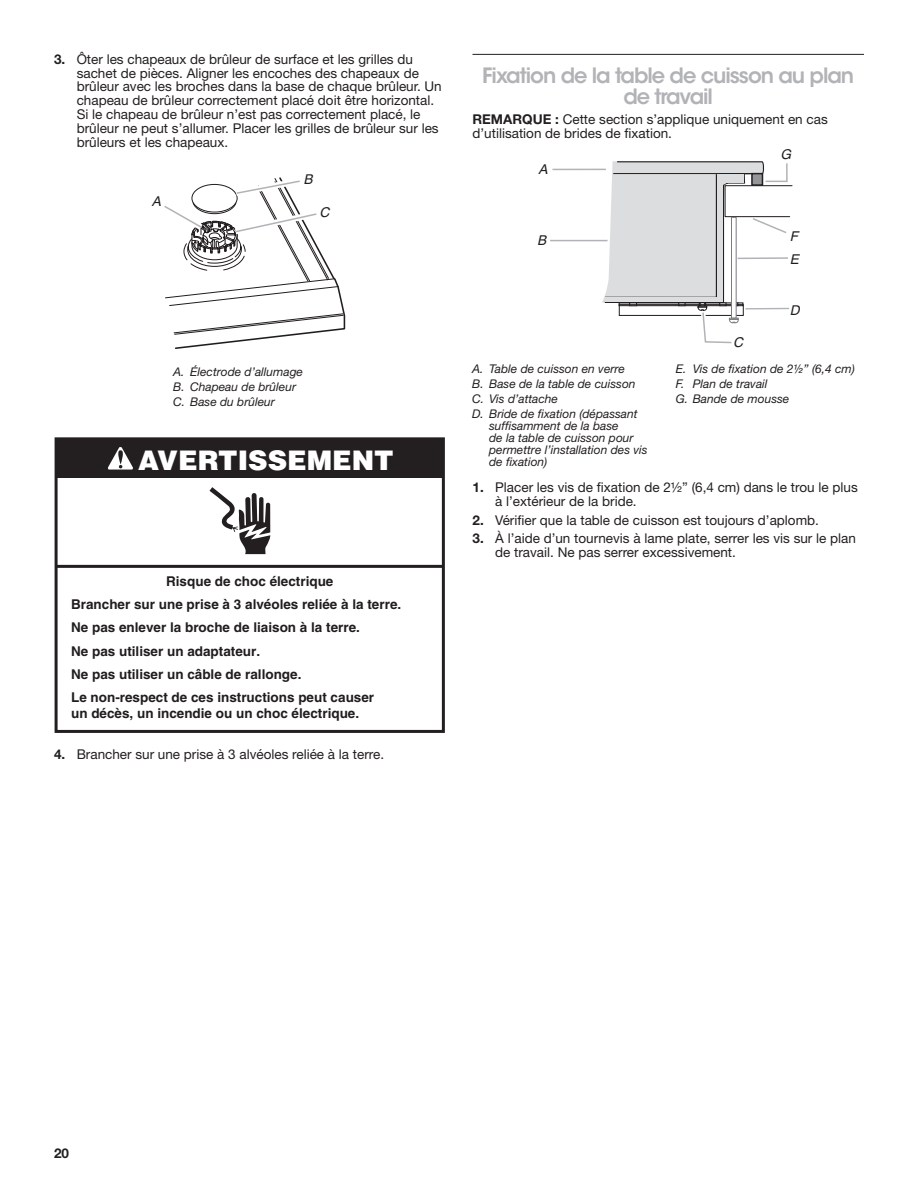
<style>
.page{position:relative;width:918px;height:1188px;background:#fff}
.page>*{position:absolute;margin:0;border:0;box-sizing:border-box;transform-origin:0 0}
.t1{font:900 27px "Helvetica";color:#fff}
.Heading_2{font:600 21px/21px "ITC Avant Garde Std";letter-spacing:-.05em;color:#b2b3b7;text-align:center}
.Body{font:13.5px/13.8px "Helvetica Neue LT Std";color:#231f20}
.t2{font:700 13.5px/23.2px "Helvetica";color:#211d1e}
.t3{font:italic 13.5px "Helvetica";color:#211d1e}
.t4{font:700 13.5px "Helvetica Neue LT Std";color:#231f20}
.t5{font:italic 12px/15px "Helvetica Neue";color:#231f20}
.s1{font-weight:700}
</style>
<div class="page">
<hr style="left:472px;top:54px;width:392px;height:1px;background:#231f20">
<svg style="left:164px;top:177px;width:182px;height:172px"></svg>
<hr style="left:56px;top:565px;width:387px;height:3px;background:#231f20">
<div style="left:56px;top:439px;width:387px;height:39px;background:#231f20"></div>
<svg style="left:108px;top:447px;width:25px;height:23px"></svg>
<div style="left:55px;top:437px;width:390px;height:296px;border:3px solid #231f20"></div>
<svg style="left:210px;top:487px;width:60px;height:67px"></svg>
<hr style="left:550px;top:240px;width:58px;height:1px;background:#b2b3b7">
<svg style="left:551px;top:161px;width:242px;height:183px"></svg>
<p class="Body" style="left:77px;top:52px;width:367px;text-indent:-23px"><span class="s1">3.</span> Ôter les chapeaux de brûleur de surface et les grilles du sachet de pièces. Aligner les encoches des chapeaux de brûleur avec les broches dans la base de chaque brûleur. Un chapeau de brûleur correctement placé doit être horizontal.<br>Si le chapeau de brûleur n’est pas correctement placé, le brûleur ne peut s’allumer. Placer les grilles de brûleur sur les brûleurs et les chapeaux.</p>
<p class="t3" style="left:152px;top:193px;width:14px">A</p>
<p class="t3" style="left:304px;top:171px;width:14px">B</p>
<p class="t3" style="left:319px;top:204px;width:15px">C</p>
<p class="t5" style="left:173px;top:364px;width:131px">A. Électrode d’allumage<br>B. Chapeau de brûleur<br>C. Base du brûleur</p>
<p class="t1" style="left:138px;top:442px;width:257px">AVERTISSEMENT</p>
<p class="t2" style="left:71px;top:569px;width:332px;text-indent:95px">Risque de choc électrique<br>Brancher sur une prise à 3 alvéoles reliée à la terre.<br>Ne pas enlever la broche de liaison à la terre.<br>Ne pas utiliser un adaptateur.<br>Ne pas utiliser un câble de rallonge.<br>Le non-respect de ces instructions peut causer</p>
<p class="t2" style="left:71px;top:701px;width:290px">un décès, un incendie ou un choc électrique.</p>
<p class="Body" style="left:54px;top:747px;width:332px"><span class="s1">4.</span> Brancher sur une prise à 3 alvéoles reliée à la terre.</p>
<h2 class="Heading_2" style="left:482px;top:65px;width:374px">Fixation de la table de cuisson au plan de travail</h2>
<p class="Body" style="left:472px;top:112px;width:357px"><span class="s1">REMARQUE :</span> Cette section s’applique uniquement en cas d’utilisation de brides de fixation.</p>
<p class="t3" style="left:539px;top:161px;width:14px">A</p>
<p class="t3" style="left:537px;top:232px;width:14px">B</p>
<p class="t5" style="left:472px;top:361px;width:167px">A. Table de cuisson en verre<br>B. Base de la table de cuisson<br>C. Vis d’attache<br>D. Bride de fixation (dépassant</p>
<p class="t5" style="left:489px;top:420px;width:160px;line-height:12px">suffisamment de la base<br>de la table de cuisson pour permettre l’installation des vis de fixation)</p>
<p class="t3" style="left:781px;top:146px;width:15px">G</p>
<p class="t3" style="left:790px;top:228px;width:13px">F</p>
<p class="t3" style="left:790px;top:251px;width:14px">E</p>
<p class="t3" style="left:733px;top:334px;width:15px">C</p>
<p class="t3" style="left:790px;top:302px;width:15px">D</p>
<p class="t5" style="left:676px;top:361px;width:181px">E. Vis de fixation de 2½” (6,4 cm)<br>F. Plan de travail<br>G. Bande de mousse</p>
<p class="Body" style="left:495px;top:480px;width:364px;text-indent:-23px"><span class="s1">1.</span> Placer les vis de fixation de 2½” (6,4 cm) dans le trou le plus à l’extérieur de la bride.</p>
<p class="Body" style="left:472px;top:513px;width:348px"><span class="s1">2.</span> Vérifier que la table de cuisson est toujours d’aplomb.</p>
<p class="Body" style="left:495px;top:531px;width:362px;text-indent:-23px"><span class="s1">3.</span> À l’aide d’un tournevis à lame plate, serrer les vis sur le plan de travail. Ne pas serrer excessivement.</p>
<p class="t4" style="left:54px;top:1145px;width:17px">20</p>
</div>
